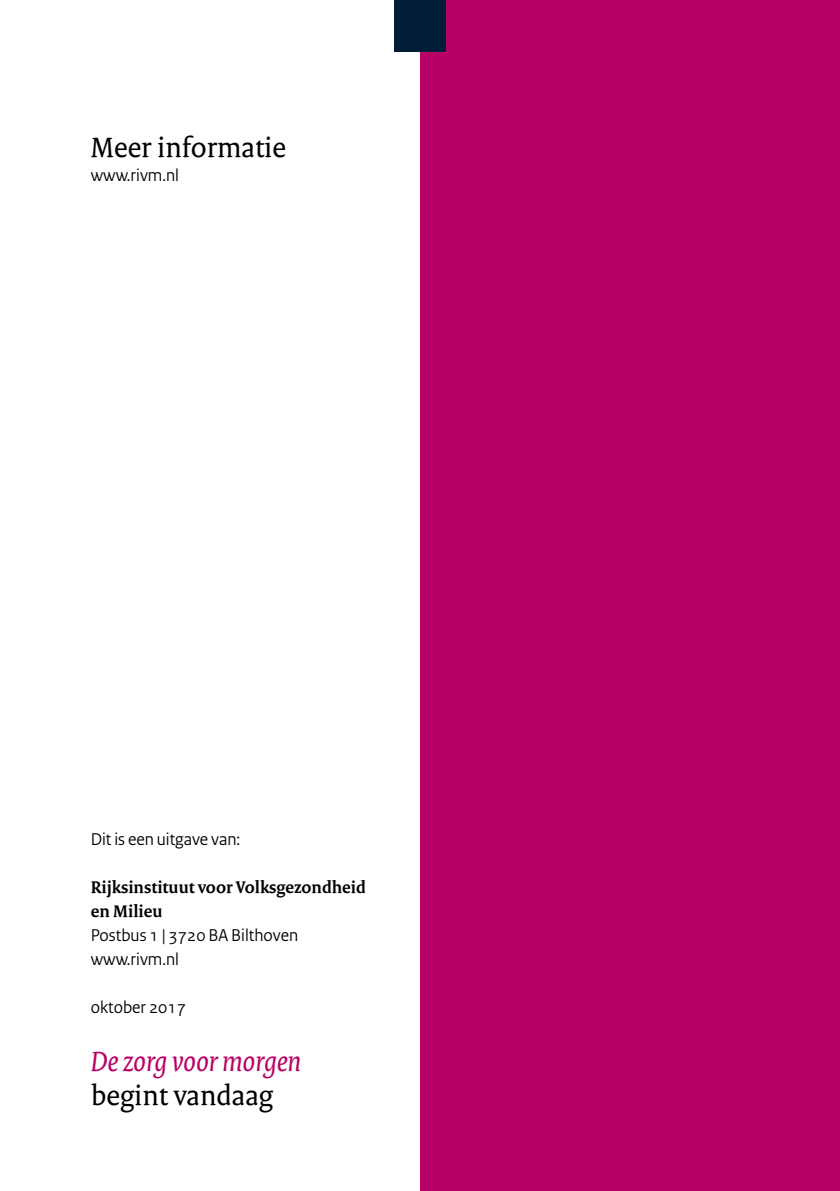
<style>
.page{position:relative;width:840px;height:1191px;background:#fff}
.page>*{position:absolute;margin:0;border:0;box-sizing:border-box;transform-origin:0 0}
.t1{font:30px "Rijksoverheid Serif";color:#000}
.t2{font:italic 30px "Rijksoverheid Serif";color:#b90066}
.t3{font:18px "Rijksoverheid Sans";color:#000}
.t4{font:700 18px "Rijksoverheid Serif";color:#000}
</style>
<div class="page">
<div style="left:420px;top:0;width:419px;height:1191px;background:#b90066"></div>
<div style="left:394px;top:0;width:51px;height:52px;background:#001c37"></div>
<p class="t1" style="left:91px;top:129px;width:197px">Meer informatie</p>
<p class="t3" style="left:91px;top:165px;width:90px">www.rivm.nl</p>
<p class="t3" style="left:91px;top:828px;width:151px">Dit is een uitgave van:</p>
<p class="t4" style="left:91px;top:876px;width:276px">Rijksinstituut voor Volksgezondheid</p>
<p class="t4" style="left:91px;top:900px;width:73px">en Milieu</p>
<p class="t3" style="left:91px;top:924px;width:209px">Postbus 1 | 3720 BA Bilthoven</p>
<p class="t3" style="left:91px;top:948px;width:90px">www.rivm.nl</p>
<p class="t3" style="left:91px;top:996px;width:97px">oktober 2017</p>
<p class="t2" style="left:91px;top:1042px;width:212px">De zorg voor morgen</p>
<p class="t1" style="left:91px;top:1077px;width:184px">begint vandaag</p>
</div>
